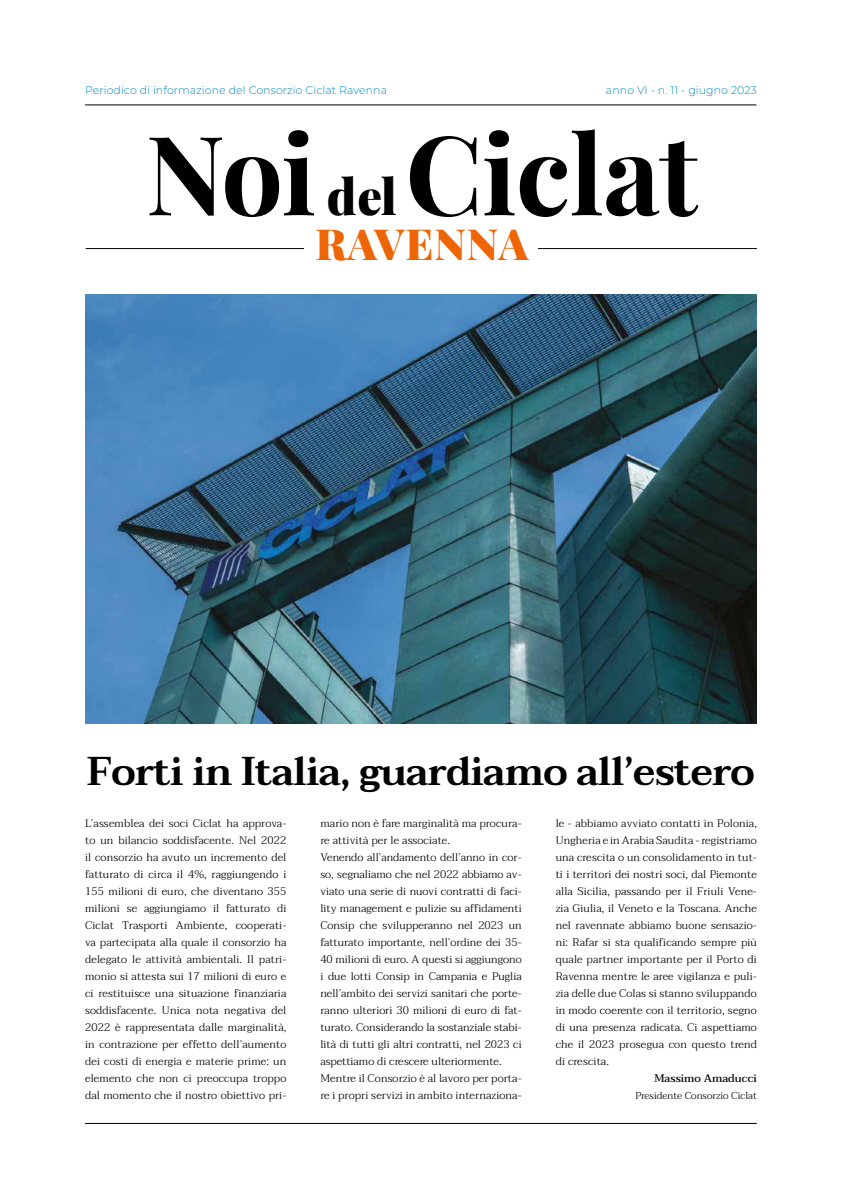
<style>
.page{position:relative;width:842px;height:1191px;background:#fff}
.page>*{position:absolute;margin:0;border:0;box-sizing:border-box;transform-origin:0 0}
.t1{font:700 110px "Playfair Display";letter-spacing:-.005em;color:#000}
.t2{font:900 49px "Playfair Display";color:#000}
.t3{font:900 43px "Playfair Display";letter-spacing:.025em;color:#ec6608}
.t4{font:600 40px "Taviraj";letter-spacing:-.02em;color:#000}
.t5{font:300 11px/17px "Taviraj";color:#000;text-align:justify}
.t6{font:300 11px "Montserrat";letter-spacing:.005em;color:#0088c2}
.t7{font:500 11px "Taviraj";color:#000}
.t8{font:300 10px "Taviraj";color:#000}
</style>
<div class="page">
<img style="left:85px;top:294px;width:671px;height:429px">
<hr style="left:85px;top:104px;width:671px;height:1px;background:#000">
<hr style="left:85px;top:1123px;width:672px;height:1px;background:#000">
<hr style="left:86px;top:248px;width:671px;height:1px;background:#000">
<div style="left:304px;top:229px;width:234px;height:38px;background:#fff"></div>
<p class="t6" style="left:85px;top:83px;width:304px">Periodico di informazione del Consorzio Ciclat Ravenna</p>
<p class="t6" style="left:606px;top:83px;width:152px">anno VI - n. 11 - giugno 2023</p>
<h1 class="t1" style="left:146px;top:88px;width:172px">Noi</h1>
<h1 class="t1" style="left:405px;top:88px;width:294px">Ciclat</h1>
<h3 class="t3" style="left:315px;top:210px;width:215px">RAVENNA</h3>
<h2 class="t2" style="left:327px;top:158px;width:72px">del</h2>
<h3 class="t4" style="left:87px;top:747px;width:669px">Forti in Italia, guardiamo all’estero</h3>
<p class="t5" style="left:85px;top:815px;width:203px">L’assemblea dei soci Ciclat ha approva&shy;to un bilancio soddisfacente. Nel 2022 il consorzio ha avuto un incremento del fatturato di circa il 4%, raggiungendo i 155 milioni di euro, che diventano 355 milioni se aggiungiamo il fatturato di Ciclat Trasporti Ambiente, cooperati&shy;va partecipata alla quale il consorzio ha delegato le attività ambientali. Il patri&shy;monio si attesta sui 17 milioni di euro e ci restituisce una situazione finanziaria soddisfacente. Unica nota negativa del 2022 è rappresentata dalle marginalità, in contrazione per effetto dell’aumento dei costi di energia e materie prime: un elemento che non ci preoccupa troppo dal momento che il nostro obiettivo pri-</p>
<p class="t5" style="left:320px;top:815px;width:203px;text-align:left">mario non è fare marginalità ma procura&shy;re attività per le associate.<br>Venendo all’andamento dell’anno in cor&shy;so, segnaliamo che nel 2022 abbiamo av&shy;viato una serie di nuovi contratti di faci&shy;lity management e pulizie su affidamenti Consip che svilupperanno nel 2023 un fatturato importante, nell’ordine dei 35- 40 milioni di euro. A questi si aggiungono i due lotti Consip in Campania e Puglia nell’ambito dei servizi sanitari che porte&shy;ranno ulteriori 30 milioni di euro di fat&shy;turato. Considerando la sostanziale stabi&shy;lità di tutti gli altri contratti, nel 2023 ci aspettiamo di crescere ulteriormente.<br>Mentre il Consorzio è al lavoro per porta&shy;re i propri servizi in ambito internaziona-</p>
<p class="t5" style="left:556px;top:815px;width:203px">le - abbiamo avviato contatti in Polonia, Ungheria e in Arabia Saudita - registriamo una crescita o un consolidamento in tut&shy;ti i territori dei nostri soci, dal Piemonte alla Sicilia, passando per il Friuli Vene&shy;zia Giulia, il Veneto e la Toscana. Anche nel ravennate abbiamo buone sensazio&shy;ni: Rafar si sta qualificando sempre più quale partner importante per il Porto di Ravenna mentre le aree vigilanza e puli&shy;zia delle due Colas si stanno sviluppando in modo coerente con il territorio, segno di una presenza radicata. Ci aspettiamo che il 2023 prosegua con questo trend di crescita.</p>
<p class="t7" style="left:654px;top:1069px;width:104px">Massimo Amaducci</p>
<p class="t8" style="left:635px;top:1088px;width:123px">Presidente Consorzio Ciclat</p>
</div>
